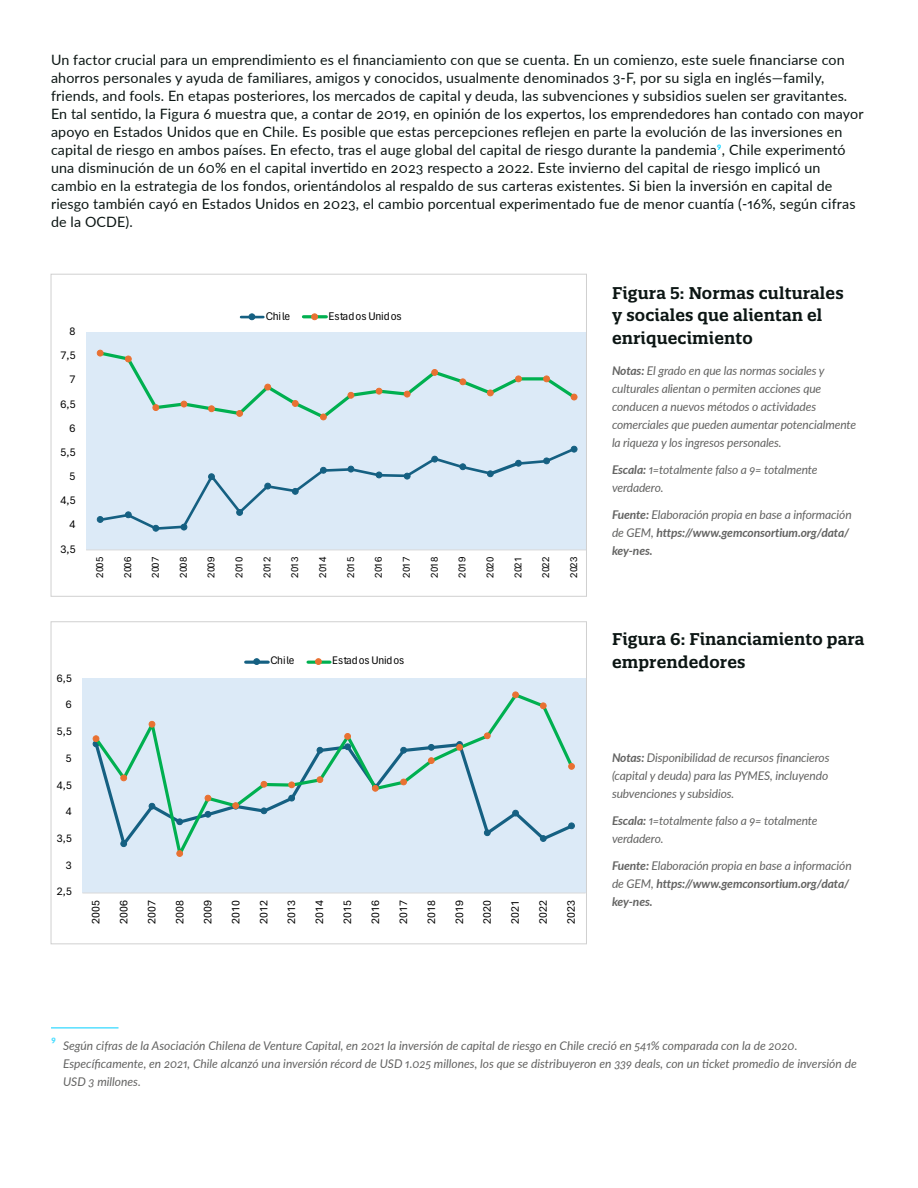
<style>
.page{position:relative;width:918px;height:1188px;background:#fff}
.page>*{position:absolute;margin:0;border:0;box-sizing:border-box;transform-origin:0 0}
.t1{font:600 16.5px/22.5px "Quatro Slab";letter-spacing:.01em;color:#0c1614}
.t2{font:14.25px/18px "Lato";letter-spacing:.01em;color:#0c1614}
.t3{font:italic 12px/18px "Lato";letter-spacing:-.01em;color:#636362}
.t4{font:italic 700 12px/18px "Lato";letter-spacing:-.01em;color:#636362}
.t5{font:11.7px "Aptos Narrow 1900000 5 b 1249";letter-spacing:-.005em;color:#000}
.t6{font:11.55px "Aptos Narrow 1900000 5 b 1249";letter-spacing:-.005em;color:#000}
.t7{font:10.5px "Aptos Narrow 1900000 5 b 1249";letter-spacing:.05em;color:#000}
.s1{font-weight:600;color:#17d4ff}
.s2{font-weight:700}
.s3{font-weight:400}
.s4{font-weight:700;font-style:normal;font-size:15px;color:#4ddeff}
</style>
<div class="page">
<svg style="left:82px;top:658px;width:503px;height:236px;background:#d6e6f0"></svg>
<svg style="left:86px;top:313px;width:499px;height:238px;background:#d8e7f2"></svg>
<hr style="left:51px;top:1028px;width:68px;height:1px;background:#00cfff">
<p class="t2" style="left:51px;top:50px;width:814px">Un factor crucial para un emprendimiento es el financiamiento con que se cuenta. En un comienzo, este suele financiarse con ahorros personales y ayuda de familiares, amigos y conocidos, usualmente denominados 3-F, por su sigla en inglés—family, friends, and fools. En etapas posteriores, los mercados de capital y deuda, las subvenciones y subsidios suelen ser gravitantes.<br>En tal sentido, la Figura 6 muestra que, a contar de 2019, en opinión de los expertos, los emprendedores han contado con mayor apoyo en Estados Unidos que en Chile. Es posible que estas percepciones reflejen en parte la evolución de las inversiones en capital de riesgo en ambos países. En efecto, tras el auge global del capital de riesgo durante la pandemia<span class="s1">9</span>, Chile experimentó una disminución de un 60% en el capital invertido en 2023 respecto a 2022. Este invierno del capital de riesgo implicó un cambio en la estrategia de los fondos, orientándolos al respaldo de sus carteras existentes. Si bien la inversión en capital de riesgo también cayó en Estados Unidos en 2023, el cambio porcentual experimentado fue de menor cuantía (-16%, según cifras de la OCDE).</p>
<p class="t5" style="left:69px;top:323px;width:7px">8</p>
<p class="t5" style="left:61px;top:347px;width:17px">7,5</p>
<p class="t5" style="left:69px;top:371px;width:7px">7</p>
<p class="t5" style="left:61px;top:396px;width:17px">6,5</p>
<p class="t5" style="left:69px;top:420px;width:7px">6</p>
<p class="t5" style="left:61px;top:444px;width:17px">5,5</p>
<p class="t5" style="left:69px;top:468px;width:7px">5</p>
<p class="t5" style="left:61px;top:492px;width:17px">4,5</p>
<p class="t5" style="left:69px;top:516px;width:7px">4</p>
<p class="t5" style="left:61px;top:541px;width:17px">3,5</p>
<p class="t5" style="left:266px;top:308px;width:26px">Chile</p>
<p class="t5" style="left:329px;top:308px;width:75px">Estados Unidos</p>
<p class="t7" style="left:93px;top:578px;width:23px;rotate:-90deg">2005</p>
<p class="t7" style="left:120px;top:578px;width:23px;rotate:-90deg">2006</p>
<p class="t7" style="left:148px;top:578px;width:23px;rotate:-90deg">2007</p>
<p class="t7" style="left:176px;top:578px;width:23px;rotate:-90deg">2008</p>
<p class="t7" style="left:204px;top:578px;width:23px;rotate:-90deg">2009</p>
<p class="t7" style="left:232px;top:578px;width:23px;rotate:-90deg">2010</p>
<p class="t7" style="left:260px;top:578px;width:23px;rotate:-90deg">2012</p>
<p class="t7" style="left:288px;top:578px;width:23px;rotate:-90deg">2013</p>
<p class="t7" style="left:316px;top:578px;width:23px;rotate:-90deg">2014</p>
<p class="t7" style="left:343px;top:578px;width:23px;rotate:-90deg">2015</p>
<p class="t7" style="left:371px;top:578px;width:23px;rotate:-90deg">2016</p>
<p class="t7" style="left:399px;top:578px;width:23px;rotate:-90deg">2017</p>
<p class="t7" style="left:427px;top:578px;width:23px;rotate:-90deg">2018</p>
<p class="t7" style="left:455px;top:578px;width:23px;rotate:-90deg">2019</p>
<p class="t7" style="left:483px;top:578px;width:23px;rotate:-90deg">2020</p>
<p class="t7" style="left:511px;top:578px;width:23px;rotate:-90deg">2021</p>
<p class="t7" style="left:539px;top:578px;width:23px;rotate:-90deg">2022</p>
<p class="t7" style="left:566px;top:578px;width:23px;rotate:-90deg">2023</p>
<p class="t6" style="left:57px;top:670px;width:17px">6,5</p>
<p class="t6" style="left:66px;top:697px;width:7px">6</p>
<p class="t6" style="left:57px;top:723px;width:17px">5,5</p>
<p class="t6" style="left:66px;top:750px;width:7px">5</p>
<p class="t6" style="left:57px;top:777px;width:17px">4,5</p>
<p class="t6" style="left:66px;top:803px;width:7px">4</p>
<p class="t6" style="left:57px;top:831px;width:17px">3,5</p>
<p class="t6" style="left:66px;top:857px;width:7px">3</p>
<p class="t6" style="left:57px;top:884px;width:17px">2,5</p>
<p class="t6" style="left:270px;top:653px;width:26px">Chile</p>
<p class="t6" style="left:332px;top:653px;width:74px">Estados Unidos</p>
<p class="t6" style="left:88px;top:924px;width:25px;rotate:-90deg">2005</p>
<p class="t6" style="left:116px;top:924px;width:25px;rotate:-90deg">2006</p>
<p class="t6" style="left:144px;top:924px;width:25px;rotate:-90deg">2007</p>
<p class="t6" style="left:172px;top:924px;width:25px;rotate:-90deg">2008</p>
<p class="t6" style="left:200px;top:924px;width:25px;rotate:-90deg">2009</p>
<p class="t6" style="left:228px;top:924px;width:25px;rotate:-90deg">2010</p>
<p class="t6" style="left:256px;top:924px;width:25px;rotate:-90deg">2012</p>
<p class="t6" style="left:284px;top:924px;width:25px;rotate:-90deg">2013</p>
<p class="t6" style="left:312px;top:924px;width:25px;rotate:-90deg">2014</p>
<p class="t6" style="left:340px;top:924px;width:25px;rotate:-90deg">2015</p>
<p class="t6" style="left:367px;top:924px;width:25px;rotate:-90deg">2016</p>
<p class="t6" style="left:395px;top:924px;width:25px;rotate:-90deg">2017</p>
<p class="t6" style="left:423px;top:924px;width:25px;rotate:-90deg">2018</p>
<p class="t6" style="left:451px;top:924px;width:25px;rotate:-90deg">2019</p>
<p class="t6" style="left:479px;top:924px;width:25px;rotate:-90deg">2020</p>
<p class="t6" style="left:507px;top:924px;width:25px;rotate:-90deg">2021</p>
<p class="t6" style="left:535px;top:924px;width:25px;rotate:-90deg">2022</p>
<p class="t6" style="left:563px;top:924px;width:25px;rotate:-90deg">2023</p>
<p class="t1" style="left:612px;top:281px;width:233px">Figura 5: Normas culturales y sociales que alientan el enriquecimiento</p>
<p class="t3" style="left:612px;top:361px;width:246px"><span class="s2">Notas:</span> El grado en que las normas sociales y culturales alientan o permiten acciones que conducen a nuevos métodos o actividades comerciales que pueden aumentar potencialmente la riqueza y los ingresos personales.</p>
<p class="t3" style="left:612px;top:460px;width:207px"><span class="s2">Escala:</span> 1=totalmente falso a 9= totalmente verdadero.</p>
<p class="t4" style="left:612px;top:505px;width:241px">Fuente: <span class="s3">Elaboración propia en base a información de GEM,</span> https://www.gemconsortium.org/data/ key-nes.</p>
<p class="t1" style="left:612px;top:628px;width:254px">Figura 6: Financiamiento para emprendedores</p>
<p class="t3" style="left:612px;top:748px;width:219px;text-align:justify"><span class="s2">Notas:</span> Disponibilidad de recursos financieros (capital y deuda) para las PYMES, incluyendo subvenciones y subsidios.</p>
<p class="t3" style="left:612px;top:811px;width:207px"><span class="s2">Escala:</span> 1=totalmente falso a 9= totalmente verdadero.</p>
<p class="t4" style="left:612px;top:856px;width:241px">Fuente: <span class="s3">Elaboración propia en base a información de GEM,</span> https://www.gemconsortium.org/data/ key-nes.</p>
<p class="t3" style="left:63px;top:1036px;width:795px;text-indent:-12px"><span class="s4">9</span> Según cifras de la Asociación Chilena de Venture Capital, en 2021 la inversión de capital de riesgo en Chile creció en 541% comparada con la de 2020.<br>Específicamente, en 2021, Chile alcanzó una inversión récord de USD 1.025 millones, los que se distribuyeron en 339 deals, con un ticket promedio de inversión de<br>USD 3 millones.</p>
</div>
